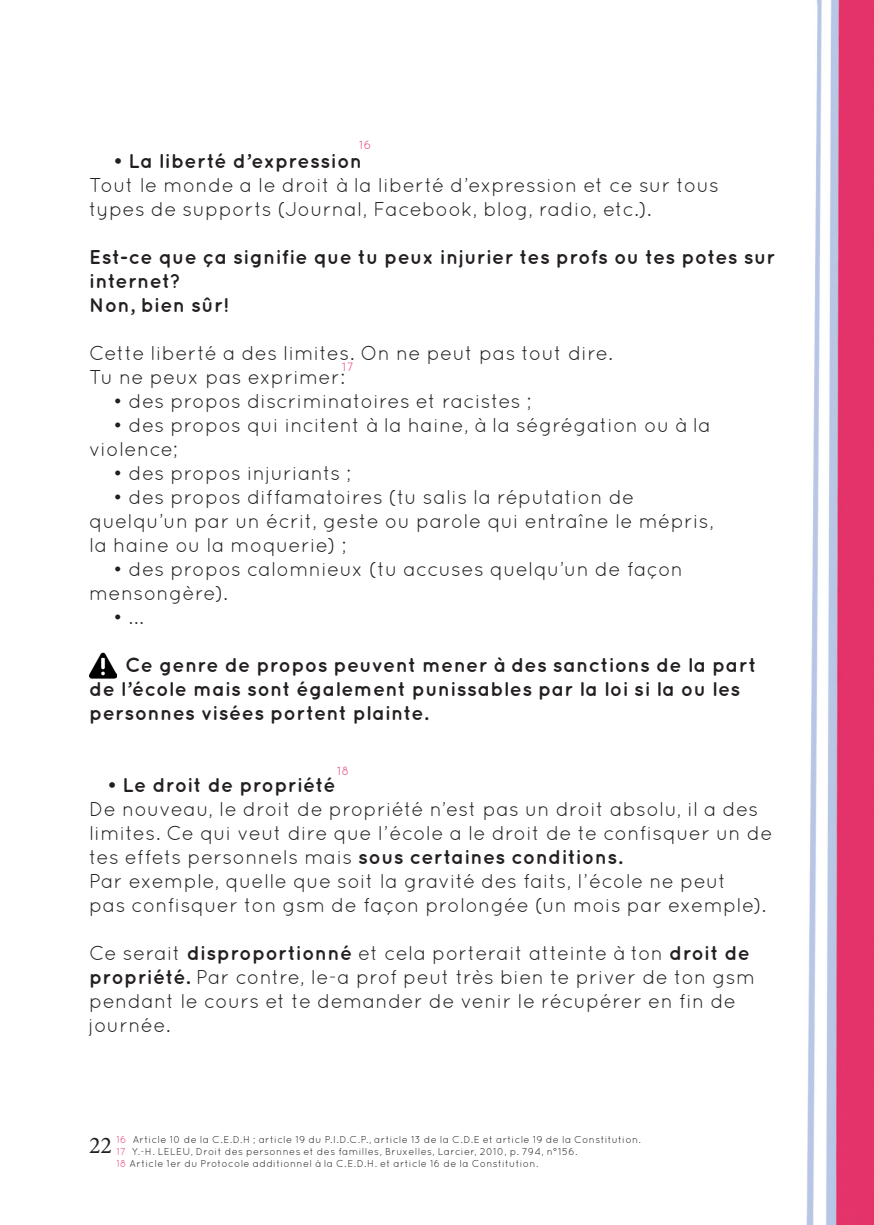
<style>
.page{position:relative;width:874px;height:1225px;background:#fff}
.page>*{position:absolute;margin:0;border:0;box-sizing:border-box;transform-origin:0 0}
.t1{font:24px "Minion Pro";color:#231f20}
.Style_de_paragraphe{font:20px/24px "Quicksand";letter-spacing:.015em;color:#231f20}
.Style_de_paragraphe-2{font:700 20px/24px "Quicksand";letter-spacing:.015em;color:#231f20}
.numéro_petit{font:12px "Quicksand";color:#ec3b72}
.bas_de_pages{font:10px "Quicksand";letter-spacing:.035em;color:#231f20}
.s1{font-weight:700}
.s2{color:#ec3b72}
</style>
<div class="page">
<img style="left:806px;top:0;width:67px;height:1225px">
<img style="left:89px;top:652px;width:28px;height:27px">
<p class="numéro_petit" style="left:359px;top:138px;width:14px">16</p>
<p class="Style_de_paragraphe-2" style="left:113px;top:148px;width:250px">• La liberté d’expression</p>
<p class="Style_de_paragraphe" style="left:89px;top:172px;width:631px">Tout le monde a le droit à la liberté d’expression et ce sur tous</p>
<p class="Style_de_paragraphe" style="left:89px;top:196px;width:563px">types de supports (Journal, Facebook, blog, radio, etc.).</p>
<p class="Style_de_paragraphe-2" style="left:89px;top:244px;width:687px">Est-ce que ça signifie que tu peux injurier tes profs ou tes potes sur internet?</p>
<p class="Style_de_paragraphe-2" style="left:89px;top:292px;width:141px">Non, bien sûr!</p>
<p class="Style_de_paragraphe" style="left:89px;top:340px;width:524px">Cette liberté a des limites. On ne peut pas tout dire.</p>
<p class="Style_de_paragraphe" style="left:89px;top:364px;width:257px">Tu ne peux pas exprimer:</p>
<p class="Style_de_paragraphe" style="left:113px;top:388px;width:419px">• des propos discriminatoires et racistes ;</p>
<p class="Style_de_paragraphe" style="left:89px;top:412px;width:623px;text-indent:24px">• des propos qui incitent à la haine, à la ségrégation ou à la violence;</p>
<p class="Style_de_paragraphe" style="left:113px;top:460px;width:239px">• des propos injuriants ;</p>
<p class="Style_de_paragraphe" style="left:113px;top:484px;width:522px">• des propos diffamatoires (tu salis la réputation de</p>
<p class="Style_de_paragraphe" style="left:89px;top:508px;width:626px">quelqu’un par un écrit, geste ou parole qui entraîne le mépris,</p>
<p class="Style_de_paragraphe" style="left:89px;top:532px;width:259px">la haine ou la moquerie) ;</p>
<p class="Style_de_paragraphe" style="left:113px;top:556px;width:571px">• des propos calomnieux (tu accuses quelqu’un de façon</p>
<p class="Style_de_paragraphe" style="left:89px;top:580px;width:140px">mensongère).</p>
<p class="Style_de_paragraphe" style="left:113px;top:604px;width:32px">• ...</p>
<p class="Style_de_paragraphe-2" style="left:89px;top:652px;width:668px;text-indent:36px">Ce genre de propos peuvent mener à des sanctions de la part de l’école mais sont également punissables par la loi si la ou les personnes visées portent plainte.</p>
<p class="numéro_petit" style="left:342px;top:359px;width:13px">17</p>
<p class="numéro_petit" style="left:337px;top:763px;width:14px">18</p>
<p class="Style_de_paragraphe-2" style="left:107px;top:772px;width:230px">• Le droit de propriété</p>
<p class="Style_de_paragraphe" style="left:89px;top:796px;width:684px">De nouveau, le droit de propriété n’est pas un droit absolu, il a des limites. Ce qui veut dire que l’école a le droit de te confisquer un de tes effets personnels mais <span class="s1">sous certaines conditions.</span></p>
<p class="Style_de_paragraphe" style="left:89px;top:868px;width:638px">Par exemple, quelle que soit la gravité des faits, l’école ne peut</p>
<p class="Style_de_paragraphe" style="left:89px;top:892px;width:678px">pas confisquer ton gsm de façon prolongée (un mois par exemple).</p>
<p class="Style_de_paragraphe" style="left:89px;top:940px;width:667px">Ce serait <span class="s1">disproportionné</span> et cela porterait atteinte à ton <span class="s1">droit de propriété.</span> Par contre, le-a prof peut très bien te priver de ton gsm pendant le cours et te demander de venir le récupérer en fin de journée.</p>
<p class="bas_de_pages" style="left:116px;top:1133px;width:525px"><span class="s2">16</span> Article 10 de la C.E.D.H ; article 19 du P.I.D.C.P., article 13 de la C.D.E et article 19 de la Constitution.</p>
<p class="bas_de_pages" style="left:116px;top:1145px;width:462px"><span class="s2">17</span> Y.-H. LELEU, Droit des personnes et des familles, Bruxelles, Larcier, 2010, p. 794, n°156.</p>
<p class="bas_de_pages" style="left:116px;top:1157px;width:423px"><span class="s2">18</span> Article 1er du Protocole additionnel à la C.E.D.H. et article 16 de la Constitution.</p>
<p class="t1" style="left:89px;top:1129px;width:25px">22</p>
</div>
